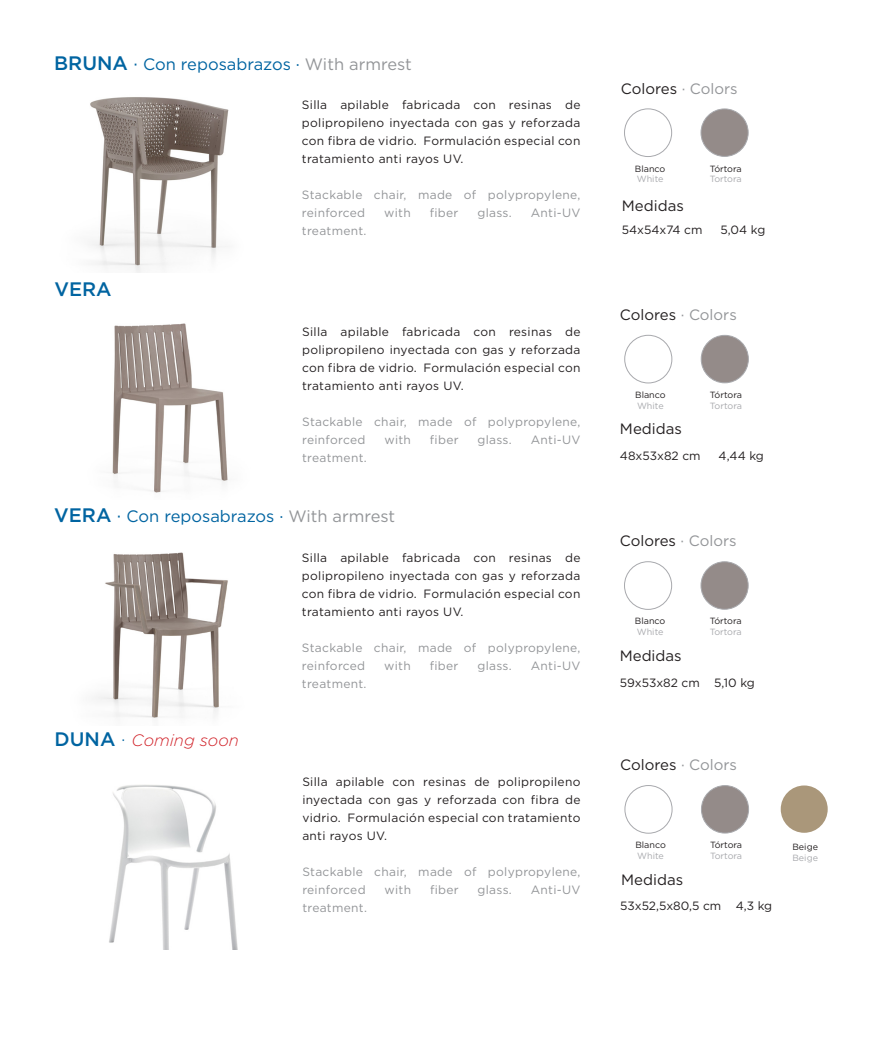
<style>
.page{position:relative;width:893px;height:1063px;background:#fff}
.page>*{position:absolute;margin:0;border:0;box-sizing:border-box;transform-origin:0 0}
.t1{font:500 19.5px "Gotham";color:#0064a1}
.t2{font:16.5px "Gotham";color:#0064a1}
.t3{font:italic 300 16.5px "Gotham";color:#d1232a}
.t4{font:15px "Gotham";color:#231f20}
.t5{font:12px/18px "Gotham";letter-spacing:.025em;color:#231f20;text-align:justify}
.t6{font:12px/18px "Gotham";letter-spacing:.025em;color:#939598}
.t7{font:12px "Gotham";color:#231f20}
.t8{font:9px "Gotham";color:#231f20}
.t9{font:9px "Gotham";color:#a8a9ad}
.s1{font-weight:500;font-size:19.5px}
.s2{font-size:18px}
.s3{color:#939598}
.s4{font-weight:500;font-style:normal;font-size:19.5px;color:#0064a1}
.s5{font-style:normal;font-size:19.5px;color:#0064a1}
</style>
<div class="page">
<img style="left:90px;top:97px;width:139px;height:176px">
<img style="left:112px;top:323px;width:116px;height:170px">
<img style="left:95px;top:552px;width:133px;height:166px">
<img style="left:109px;top:784px;width:129px;height:166px">
<div style="left:701px;top:109px;width:47px;height:47px;background:#948b89;border-radius:50%"></div>
<div style="left:701px;top:109px;width:47px;height:47px;border:1px solid #a8a9ad;border-radius:50%"></div>
<div style="left:701px;top:335px;width:47px;height:48px;background:#948b89;border-radius:50%"></div>
<div style="left:701px;top:335px;width:47px;height:48px;border:1px solid #a8a9ad;border-radius:50%"></div>
<div style="left:701px;top:562px;width:47px;height:47px;background:#948b89;border-radius:50%"></div>
<div style="left:701px;top:562px;width:47px;height:47px;border:1px solid #a8a9ad;border-radius:50%"></div>
<div style="left:701px;top:786px;width:48px;height:47px;background:#948b89;border-radius:50%"></div>
<div style="left:701px;top:786px;width:48px;height:47px;border:1px solid #a8a9ad;border-radius:50%"></div>
<div style="left:624px;top:109px;width:48px;height:48px;border:1px solid #a8a9ad;border-radius:50%"></div>
<div style="left:625px;top:335px;width:47px;height:48px;border:1px solid #a8a9ad;border-radius:50%"></div>
<div style="left:624px;top:562px;width:48px;height:47px;border:1px solid #a8a9ad;border-radius:50%"></div>
<div style="left:625px;top:785px;width:47px;height:48px;border:1px solid #a8a9ad;border-radius:50%"></div>
<div style="left:781px;top:785px;width:47px;height:48px;background:#aa977a;border-radius:50%"></div>
<p class="t2" style="left:54px;top:53px;width:359px"><span class="s1">BRUNA</span> <span class="s2">·</span> Con reposabrazos · <span class="s3">With armrest</span></p>
<p class="t5" style="left:302px;top:96px;width:280px">Silla apilable fabricada con resinas de polipropileno inyectada con gas y reforzada con fibra de vidrio. Formulación especial con tratamiento anti rayos UV.</p>
<p class="t6" style="left:302px;top:186px;width:280px">Stackable chair, made of polypropylene, reinforced</p>
<p class="t6" style="left:384px;top:204px;width:28px">with</p>
<p class="t6" style="left:430px;top:204px;width:30px">fiber</p>
<p class="t6" style="left:477px;top:204px;width:36px">glass.</p>
<p class="t6" style="left:531px;top:204px;width:51px">Anti-UV</p>
<p class="t1" style="left:54px;top:276px;width:59px">VERA</p>
<p class="t6" style="left:302px;top:222px;width:66px">treatment.</p>
<p class="t5" style="left:302px;top:322px;width:280px">Silla apilable fabricada con resinas de polipropileno inyectada con gas y reforzada con fibra de vidrio. Formulación especial con tratamiento anti rayos UV.</p>
<p class="t6" style="left:302px;top:412px;width:280px">Stackable chair, made of polypropylene, reinforced</p>
<p class="t6" style="left:384px;top:430px;width:28px">with</p>
<p class="t6" style="left:430px;top:430px;width:30px">fiber</p>
<p class="t6" style="left:477px;top:430px;width:36px">glass.</p>
<p class="t6" style="left:531px;top:430px;width:51px">Anti-UV</p>
<p class="t6" style="left:302px;top:448px;width:66px">treatment.</p>
<p class="t2" style="left:54px;top:506px;width:343px"><span class="s1">VERA</span> <span class="s2">·</span> Con reposabrazos · <span class="s3">With armrest</span></p>
<p class="t5" style="left:302px;top:549px;width:280px">Silla apilable fabricada con resinas de polipropileno inyectada con gas y reforzada con fibra de vidrio. Formulación especial con tratamiento anti rayos UV.</p>
<p class="t6" style="left:302px;top:639px;width:280px">Stackable chair, made of polypropylene, reinforced</p>
<p class="t6" style="left:384px;top:657px;width:28px">with</p>
<p class="t6" style="left:430px;top:657px;width:30px">fiber</p>
<p class="t6" style="left:477px;top:657px;width:36px">glass.</p>
<p class="t6" style="left:531px;top:657px;width:51px">Anti-UV</p>
<p class="t3" style="left:55px;top:730px;width:186px"><span class="s4">DUNA</span> <span class="s5">·</span> Coming soon</p>
<p class="t6" style="left:302px;top:675px;width:66px">treatment.</p>
<p class="t5" style="left:302px;top:772px;width:280px">Silla apilable con resinas de polipropileno inyectada con gas y reforzada con fibra de vidrio. Formulación especial con tratamiento anti rayos UV.</p>
<p class="t6" style="left:302px;top:862px;width:280px">Stackable chair, made of polypropylene, reinforced</p>
<p class="t6" style="left:384px;top:880px;width:28px">with</p>
<p class="t6" style="left:430px;top:880px;width:30px">fiber</p>
<p class="t6" style="left:478px;top:880px;width:36px">glass.</p>
<p class="t6" style="left:531px;top:880px;width:51px">Anti-UV</p>
<p class="t6" style="left:302px;top:898px;width:66px">treatment.</p>
<p class="t4" style="left:621px;top:79px;width:118px">Colores <span class="s3">· Colors</span></p>
<p class="t8" style="left:635px;top:163px;width:32px">Blanco</p>
<p class="t9" style="left:637px;top:173px;width:28px">White</p>
<p class="t4" style="left:622px;top:196px;width:63px">Medidas</p>
<p class="t8" style="left:710px;top:163px;width:34px">Tórtora</p>
<p class="t9" style="left:710px;top:173px;width:34px">Tortora</p>
<p class="t7" style="left:622px;top:222px;width:82px">54x54x74 cm</p>
<p class="t5" style="left:720px;top:220px;width:46px">5,04 kg</p>
<p class="t4" style="left:620px;top:305px;width:118px">Colores <span class="s3">· Colors</span></p>
<p class="t8" style="left:635px;top:389px;width:32px">Blanco</p>
<p class="t9" style="left:637px;top:400px;width:28px">White</p>
<p class="t4" style="left:620px;top:419px;width:63px">Medidas</p>
<p class="t8" style="left:710px;top:389px;width:34px">Tórtora</p>
<p class="t9" style="left:710px;top:400px;width:34px">Tortora</p>
<p class="t7" style="left:620px;top:448px;width:82px">48x53x82 cm</p>
<p class="t5" style="left:719px;top:447px;width:47px">4,44 kg</p>
<p class="t4" style="left:620px;top:532px;width:118px">Colores <span class="s3">· Colors</span></p>
<p class="t8" style="left:635px;top:616px;width:32px">Blanco</p>
<p class="t9" style="left:637px;top:626px;width:28px">White</p>
<p class="t4" style="left:620px;top:646px;width:63px">Medidas</p>
<p class="t8" style="left:710px;top:616px;width:34px">Tórtora</p>
<p class="t9" style="left:710px;top:626px;width:34px">Tortora</p>
<p class="t7" style="left:620px;top:675px;width:137px">59x53x82 cm 5,10 kg</p>
<p class="t4" style="left:620px;top:755px;width:118px">Colores <span class="s3">· Colors</span></p>
<p class="t8" style="left:635px;top:839px;width:32px">Blanco</p>
<p class="t9" style="left:637px;top:850px;width:28px">White</p>
<p class="t4" style="left:621px;top:870px;width:63px">Medidas</p>
<p class="t8" style="left:710px;top:839px;width:34px">Tórtora</p>
<p class="t9" style="left:710px;top:850px;width:34px">Tortora</p>
<p class="t7" style="left:620px;top:898px;width:154px">53x52,5x80,5 cm 4,3 kg</p>
<p class="t8" style="left:792px;top:841px;width:27px">Beige</p>
<p class="t9" style="left:792px;top:852px;width:27px">Beige</p>
</div>
